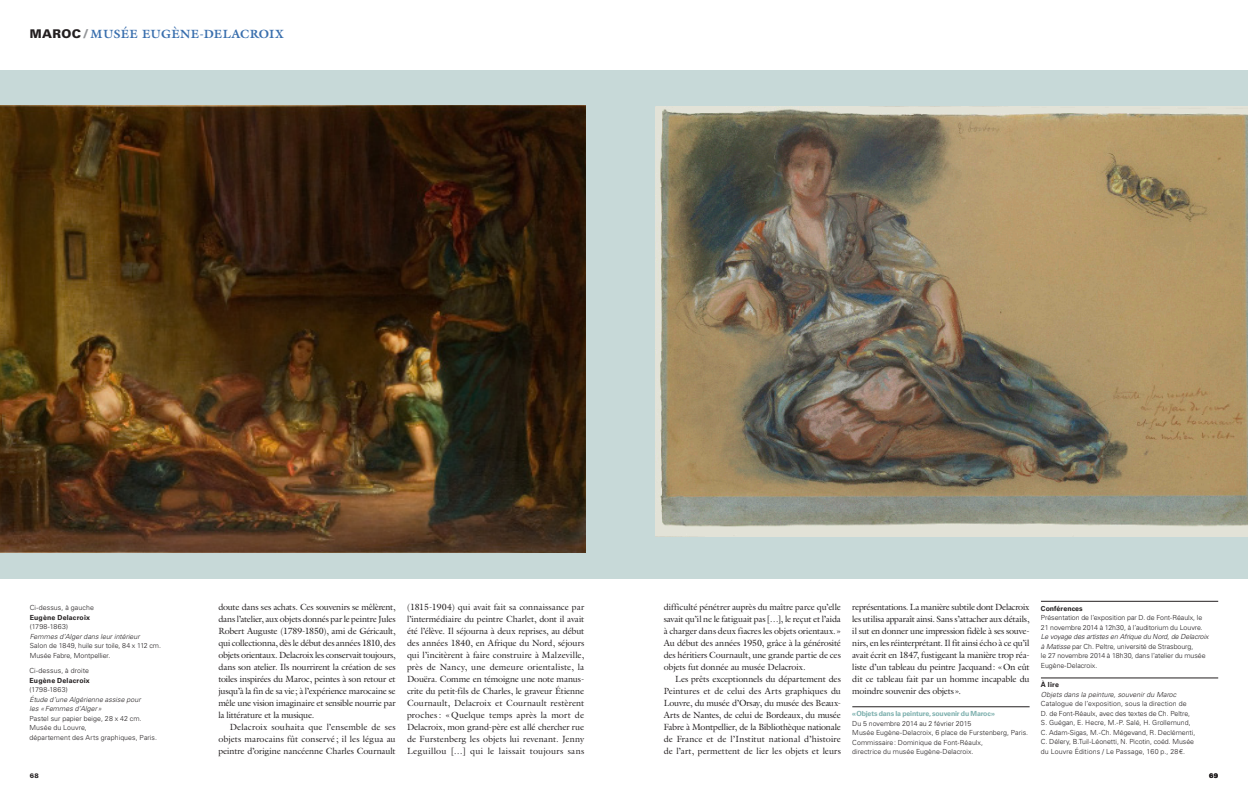
<style>
.page{position:relative;width:1248px;height:808px;background:#fff}
.page>*{position:absolute;margin:0;border:0;box-sizing:border-box;transform-origin:0 0}
._00_Rubrique{font:700 12px "Galliard Std";letter-spacing:.02em;color:#386ead}
._01_Texte_courant_al{font:9px/12px "Galliard Std";letter-spacing:-.01em;color:#231f20;text-align:justify}
._03_Texte_Notes_Info{font:300 7px/9.5px "Univers LT Std";letter-spacing:-.005em;color:#231f20}
._02_Legende_commenta{font:300 7px/9.5px "Univers LT Std";letter-spacing:.01em;color:#231f20}
._03_Texte_Infos_A_li{font:300 7px/9.5px "Univers LT Std";letter-spacing:.005em;color:#231f20}
._04_Titre_Infos_coul{font:700 7px "Univers LT Std";letter-spacing:-.025em;color:#7cafad}
._03_Texte_Notes_Info-2{font:italic 300 7px "Univers LT Std";letter-spacing:.01em;color:#231f20}
._02_Legende_Techn{font:300 7px "Univers LT Std";letter-spacing:.015em;color:#231f20}
._02_Legende_Techn-2{font:700 7px "Univers LT Std";letter-spacing:.025em;color:#231f20}
._02_Legende_commenta-2{font:italic 300 7px "Univers LT Std";letter-spacing:.005em;color:#231f20}
._02_Legende_Techn-3{font:300 7px "Univers LT Std";letter-spacing:.035em;color:#231f20}
._03_Titre_Notes_Info{font:700 7px "Univers LT Std";letter-spacing:.01em;color:#231f20}
._00_Folio{font:900 6.5px "Univers LT Std";color:#231f20}
.s1{font-family:"Univers LT Std";font-weight:900;color:#231f20}
.s2{font-family:"Univers LT Std";font-weight:900;font-stretch:expanded;color:#939598}
.s3{font-style:italic}
</style>
<div class="page">
<div style="left:0;top:70px;width:1247px;height:508px;background:#c7d9d8"></div>
<img style="left:0;top:106px;width:585px;height:446px">
<hr style="left:852px;top:706px;width:177px;height:1px;background:#231f20">
<hr style="left:1040px;top:678px;width:177px;height:1px;background:#231f20">
<img style="left:655px;top:106px;width:592px;height:430px">
<hr style="left:1040px;top:601px;width:177px;height:1px;background:#231f20">
<p class="_00_Rubrique" style="left:30px;top:27px;width:255px"><span class="s1">MAROC</span> <span class="s2">/</span> MUSÉE EUGÈNE-DELACROIX</p>
<p class="_02_Legende_Techn" style="left:30px;top:603px;width:66px">Ci-dessus, à gauche</p>
<p class="_02_Legende_Techn-2" style="left:30px;top:613px;width:62px">Eugène Delacroix</p>
<p class="_02_Legende_Techn-3" style="left:30px;top:622px;width:40px">(1798-1863)</p>
<p class="_02_Legende_commenta-2" style="left:30px;top:632px;width:112px">Femmes d’Alger dans leur intérieur</p>
<p class="_02_Legende_commenta" style="left:30px;top:641px;width:133px">Salon de 1849, huile sur toile, 84 x 112 cm.</p>
<p class="_02_Legende_commenta" style="left:30px;top:650px;width:82px">Musée Fabre, Montpellier.</p>
<p class="_02_Legende_Techn" style="left:30px;top:667px;width:61px">Ci-dessus, à droite</p>
<p class="_02_Legende_Techn-2" style="left:30px;top:676px;width:62px">Eugène Delacroix</p>
<p class="_02_Legende_Techn-3" style="left:30px;top:686px;width:40px">(1798-1863)</p>
<p class="_02_Legende_commenta" style="left:30px;top:695px;width:129px"><span class="s3">Étude d’une Algérienne assise pour<br>les «Femmes d’Alger»<br></span>Pastel sur papier beige, 28 x 42 cm.<br>Musée du Louvre,<br>département des Arts graphiques, Paris.</p>
<p class="_01_Texte_courant_al" style="left:218px;top:601px;width:179px">doute dans ses achats. Ces souvenirs se mêlèrent, dans l’atelier, aux objets donnés par le peintre Jules Robert Auguste (1789-1850), ami de Géricault, qui collectionna, dès le début des années 1810, des objets orientaux. Delacroix les conservait toujours, dans son atelier. Ils nourrirent la création de ses toiles inspirées du Maroc, peintes à son retour et jusqu’à la fin de sa vie; à l’expérience marocaine se mêle une vision imaginaire et sensible nourrie par la littérature et la musique.</p>
<p class="_01_Texte_courant_al" style="left:218px;top:721px;width:179px;text-indent:11px">Delacroix souhaita que l’ensemble de ses objets marocains fût conservé ; il les légua au peintre d’origine nancéenne Charles Cournault</p>
<p class="_01_Texte_courant_al" style="left:407px;top:601px;width:179px">(1815-1904) qui avait fait sa connaissance par l’intermédiaire du peintre Charlet, dont il avait été l’élève. Il séjourna à deux reprises, au début des années 1840, en Afrique du Nord, séjours qui l’incitèrent à faire construire à Malzeville, près de Nancy, une demeure orientaliste, la Douëra. Comme en témoigne une note manus&shy;crite du petit-fils de Charles, le graveur Étienne Cournault, Delacroix et Cournault restèrent proches: « Quelque temps après la mort de Delacroix, mon grand-père est allé chercher rue de Furstenberg les objets lui revenant. Jenny Leguillou […] qui le laissait toujours sans</p>
<p class="_01_Texte_courant_al" style="left:663px;top:601px;width:179px">difficulté pénétrer auprès du maître parce qu’elle savait qu’il ne le fatiguait pas […], le reçut et l’aida à charger dans deux fiacres les objets orientaux.» Au début des années 1950, grâce à la générosité des héritiers Cournault, une grande partie de ces objets fut donnée au musée Delacroix.</p>
<p class="_01_Texte_courant_al" style="left:663px;top:673px;width:179px;text-indent:11px">Les prêts exceptionnels du département des Peintures et de celui des Arts graphiques du Louvre, du musée d’Orsay, du musée des Beaux-Arts de Nantes, de celui de Bordeaux, du musée Fabre à Montpellier, de la Bibliothèque nationale de France et de l’Institut national d’histoire de l’art, permettent de lier les objets et leurs</p>
<p class="_01_Texte_courant_al" style="left:852px;top:601px;width:179px">représentations. La manière subtile dont Delacroix les utilisa apparaît ainsi. Sans s’attacher aux détails, il sut en donner une impression fidèle à ses souve&shy;nirs, en les réinterprétant. Il fit ainsi écho à ce qu’il avait écrit en 1847, fustigeant la manière trop réa&shy;liste d’un tableau du peintre Jacquand: «On eût dit ce tableau fait par un homme incapable du moindre souvenir des objets».</p>
<p class="_03_Titre_Notes_Info" style="left:1040px;top:604px;width:43px">Conférences</p>
<p class="_03_Texte_Notes_Info" style="left:1040px;top:613px;width:163px">Présentation de l’exposition par D. de Font-Réaulx, le<br>21 novembre 2014 à 12h30, à l’auditorium du Louvre.</p>
<p class="_03_Texte_Notes_Info" style="left:1040px;top:632px;width:169px"><span class="s3">Le voyage des artistes en Afrique du Nord, de Delacroix à Matisse</span> par Ch. Peltre, université de Strasbourg,<br>le 27 novembre 2014 à 18h30, dans l’atelier du musée Eugène-Delacroix.</p>
<p class="_03_Titre_Notes_Info" style="left:1040px;top:681px;width:20px">À lire</p>
<p class="_03_Texte_Notes_Info-2" style="left:1040px;top:690px;width:137px">Objets dans la peinture, souvenir du Maroc</p>
<p class="_03_Texte_Notes_Info" style="left:1040px;top:699px;width:156px">Catalogue de l’exposition, sous la direction de D. de Font-Réaulx, avec des textes de Ch. Peltre, S. Guégan, E. Hecre, M.-P. Salé, H. Grollemund, C. Adam-Sigas, M.-Ch. Mégevand, R. Declémenti, C. Délery, B.Tuil-Léonetti, N. Picotin, coéd. Musée du Louvre Éditions / Le Passage, 160 p., 28€.</p>
<p class="_04_Titre_Infos_coul" style="left:852px;top:709px;width:144px">«Objets dans la peinture, souvenir du Maroc»</p>
<p class="_03_Texte_Infos_A_li" style="left:852px;top:718px;width:120px">Du 5 novembre 2014 au 2 février 2015</p>
<p class="_03_Texte_Infos_A_li" style="left:852px;top:728px;width:177px">Musée Eugène-Delacroix, 6 place de Furstenberg, Paris.<br>Commissaire: Dominique de Font-Réaulx,<br>directrice du musée Eugène-Delacroix.</p>
<p class="_00_Folio" style="left:30px;top:772px;width:11px">68</p>
<p class="_00_Folio" style="left:1208px;top:772px;width:11px">69</p>
</div>
